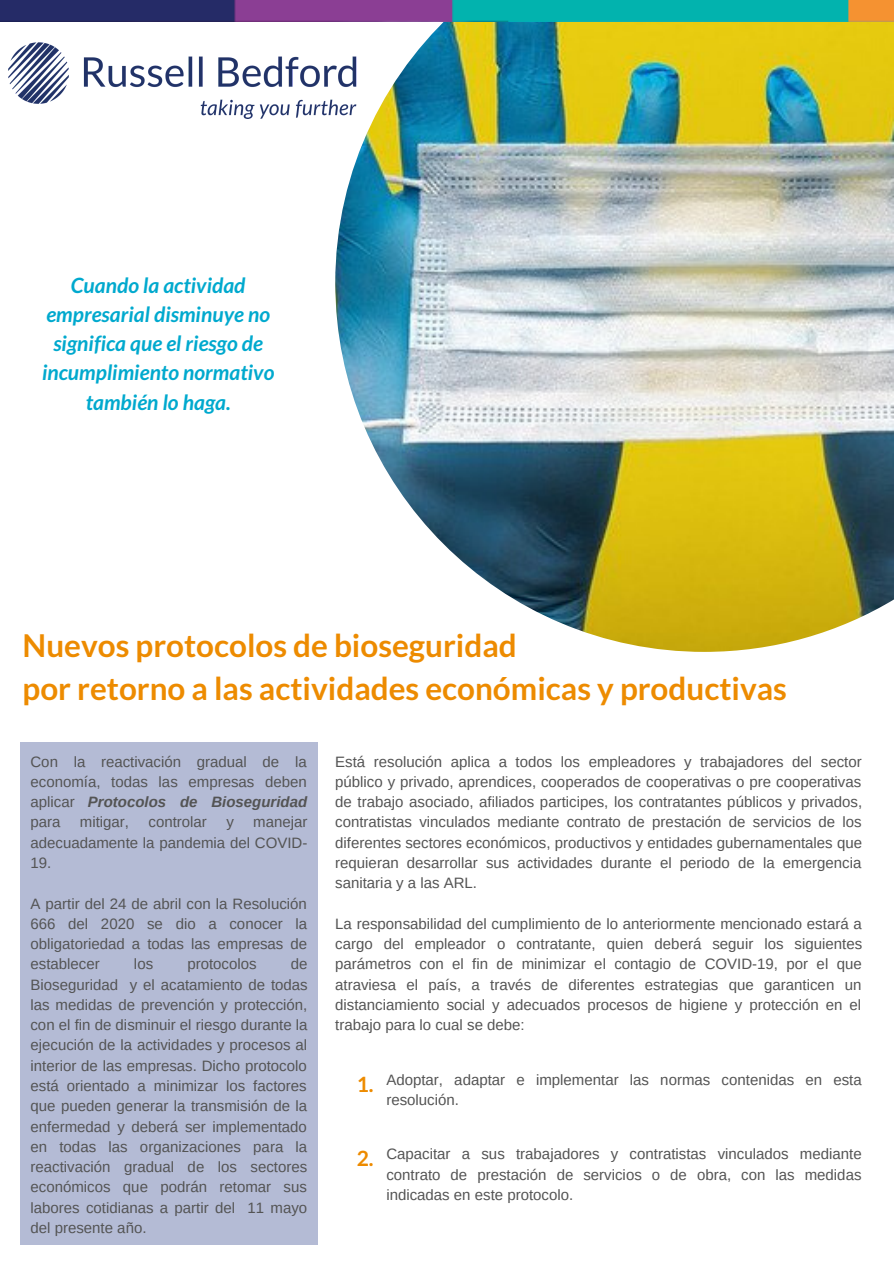
<style>
.page{position:relative;width:894px;height:1264px;background:#fff}
.page>*{position:absolute;margin:0;border:0;box-sizing:border-box;transform-origin:0 0}
.t1{font:700 31.5px/43.7px "Lato";color:#ed8b00}
.t2{font:italic 700 21px/29.2px "Lato";color:#00a9ce;text-align:center}
.t3{font:15px/20.2px "Arimo";color:#545454;text-align:justify}
.s1{font-weight:700;font-style:italic}
.s2{font-family:"Lato";font-weight:700;font-size:21px;color:#ed8b00}
</style>
<div class="page">
<img style="left:335px;top:21px;width:558px;height:631px">
<div style="left:20px;top:742px;width:298px;height:502px;background:#b4bbd5"></div>
<img style="left:0;top:0;width:893px;height:21px">
<img style="left:8px;top:42px;width:349px;height:76px">
<h2 class="t2" style="left:42px;top:270px;width:234px">Cuando la actividad empresarial disminuye no significa que el riesgo de incumplimiento normativo también lo haga.</h2>
<h1 class="t1" style="left:23px;top:622px;width:765px">Nuevos protocolos de bioseguridad<br>por retorno a las actividades económicas y productivas</h1>
<p class="t3" style="left:30px;top:751px;width:278px">Con la reactivación gradual de la economía, todas las empresas deben aplicar <span class="s1">Protocolos de Bioseguridad </span>para</p>
<p class="t3" style="left:30px;top:812px;width:278px;text-indent:223px">manejar adecuadamente la pandemia del COVID-19.</p>
<p class="t3" style="left:30px;top:893px;width:278px">A partir del 24 de abril con la Resolución 666 del 2020 se dio a conocer la obligatoriedad a todas las empresas de establecer</p>
<p class="t3" style="left:80px;top:812px;width:51px">mitigar,</p>
<p class="t3" style="left:148px;top:812px;width:60px">controlar</p>
<p class="t3" style="left:226px;top:812px;width:9px">y</p>
<p class="t3" style="left:30px;top:954px;width:279px;text-indent:260px">de Bioseguridad y el acatamiento de todas las medidas de prevención y protección, con el fin de disminuir el riesgo durante la ejecución de la actividades y procesos al interior de las empresas. Dicho protocolo está orientado a minimizar los factores que pueden generar la transmisión de la enfermedad y deberá ser implementado en todas las organizaciones para la reactivación gradual de los sectores económicos que podrán retomar sus labores cotidianas a partir del 11 mayo del presente año.</p>
<p class="t3" style="left:134px;top:954px;width:21px">los</p>
<p class="t3" style="left:187px;top:954px;width:71px">protocolos</p>
<p class="t3" style="left:335px;top:751px;width:528px">Está resolución aplica a todos los empleadores y trabajadores del sector público y privado, aprendices, cooperados de cooperativas o pre cooperativas de trabajo asociado, afiliados participes, los contratantes públicos y privados, contratistas vinculados mediante contrato de prestación de servicios de los diferentes sectores económicos, productivos y entidades gubernamentales que requieran desarrollar sus actividades durante el periodo de la emergencia sanitaria y a las ARL.</p>
<p class="t3" style="left:335px;top:913px;width:528px">La responsabilidad del cumplimiento de lo anteriormente mencionado estará a cargo del empleador o contratante, quien deberá seguir los siguientes parámetros con el fin de minimizar el contagio de COVID-19, por el que atraviesa el país, a través de diferentes estrategias que garanticen un distanciamiento social y adecuados procesos de higiene y protección en el trabajo para lo cual se debe:</p>
<p class="t3" style="left:386px;top:1069px;width:477px;text-indent:-30px"><span class="s2">1.</span> Adoptar, adaptar e implementar las normas contenidas en esta resolución.</p>
<p class="t3" style="left:386px;top:1143px;width:476px;text-indent:-30px"><span class="s2">2.</span> Capacitar a sus trabajadores y contratistas vinculados mediante contrato de prestación de servicios o de obra, con las medidas indicadas en este protocolo.</p>
</div>
